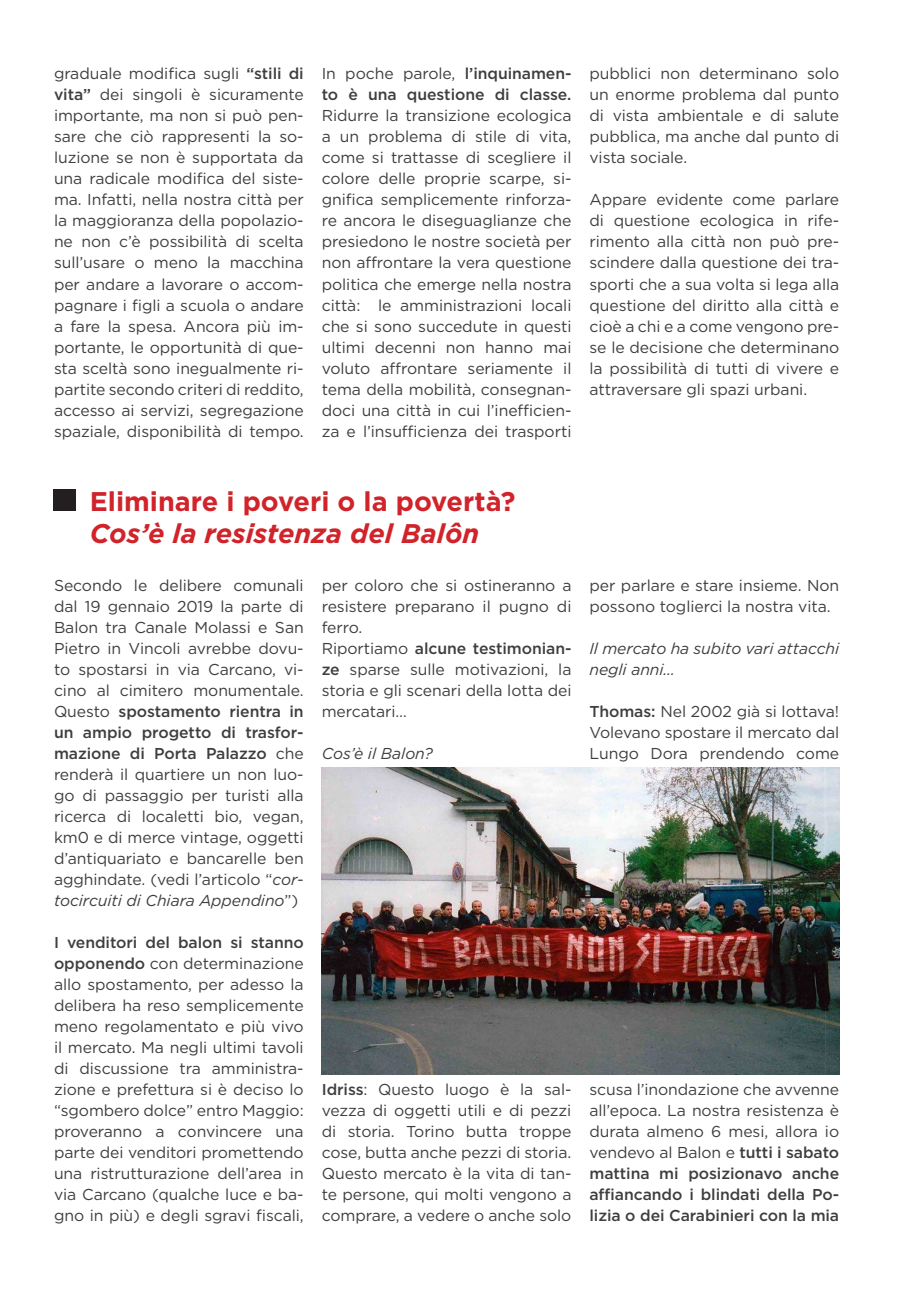
<style>
.page{position:relative;width:906px;height:1289px;background:#fff}
.page>*{position:absolute;margin:0;border:0;box-sizing:border-box;transform-origin:0 0}
.t1{font:700 27px "Gotham";color:#d1232a}
.t2{font:italic 700 27px "Gotham";color:#d1232a}
.t3{font:15.75px/21px "Gotham";letter-spacing:-.005em;color:#3e3e3f;text-align:justify}
.t4{font:italic 15.75px/21px "Gotham";letter-spacing:-.005em;color:#3e3e3f}
.s1{font-weight:500}
.s2{font-style:italic}
</style>
<div class="page">
<div style="left:54px;top:489px;width:22px;height:21px;background:#231f20"></div>
<img style="left:322px;top:767px;width:517px;height:307px">
<p class="t3" style="left:54px;top:63px;width:251px">graduale modifica sugli <span class="s1">“stili di vita”</span> dei singoli è sicuramente importante, ma non si può pen&shy;sare che ciò rappresenti la so&shy;luzione se non è supportata da una radicale modifica del siste&shy;ma. Infatti, nella nostra città per la maggioranza della popolazio&shy;ne non c’è possibilità di scelta sull’usare o meno la macchina per andare a lavorare o accom&shy;pagnare i figli a scuola o andare a fare la spesa. Ancora più im&shy;portante, le opportunità di que&shy;sta sceltà sono inegualmente ri&shy;partite secondo criteri di reddito, accesso ai servizi, segregazione spaziale, disponibilità di tempo.</p>
<p class="t3" style="left:322px;top:63px;width:251px">In poche parole, <span class="s1">l’inquinamen&shy;to è una questione di classe.<br></span>Ridurre la transizione ecologica a un problema di stile di vita, come si trattasse di scegliere il colore delle proprie scarpe, si&shy;gnifica semplicemente rinforza&shy;re ancora le diseguaglianze che presiedono le nostre società per non affrontare la vera questione politica che emerge nella nostra città: le amministrazioni locali che si sono succedute in questi ultimi decenni non hanno mai voluto affrontare seriamente il tema della mobilità, consegnan&shy;doci una città in cui l’inefficien&shy;za e l’insufficienza dei trasporti</p>
<p class="t3" style="left:589px;top:63px;width:251px">pubblici non determinano solo un enorme problema dal punto di vista ambientale e di salute pubblica, ma anche dal punto di vista sociale.</p>
<p class="t3" style="left:589px;top:189px;width:251px">Appare evidente come parlare di questione ecologica in rife&shy;rimento alla città non può pre&shy;scindere dalla questione dei tra&shy;sporti che a sua volta si lega alla questione del diritto alla città e cioè a chi e a come vengono pre&shy;se le decisione che determinano la possibilità di tutti di vivere e attraversare gli spazi urbani.</p>
<p class="t1" style="left:90px;top:483px;width:427px">Eliminare i poveri o la povertà?</p>
<p class="t2" style="left:90px;top:516px;width:391px">Cos’è la resistenza del Balôn</p>
<p class="t3" style="left:54px;top:574px;width:251px">Secondo le delibere comunali dal 19 gennaio 2019 la parte di Balon tra Canale Molassi e San Pietro in Vincoli avrebbe dovu&shy;to spostarsi in via Carcano, vi&shy;cino al cimitero monumentale.<br>Questo <span class="s1">spostamento rientra in un ampio progetto di trasfor&shy;mazione di Porta Palazzo</span> che renderà il quartiere un non luo&shy;go di passaggio per turisti alla ricerca di localetti bio, vegan, km0 e di merce vintage, oggetti d’antiquariato e bancarelle ben agghindate. (vedi l’articolo “<span class="s2">cor&shy;tocircuiti di Chiara Appendino</span>”)</p>
<p class="t3" style="left:54px;top:931px;width:251px"><span class="s1">I venditori del balon si stanno opponendo</span> con determinazione allo spostamento, per adesso la delibera ha reso semplicemente meno regolamentato e più vivo il mercato. Ma negli ultimi tavoli di discussione tra amministra&shy;zione e prefettura si è deciso lo “sgombero dolce” entro Maggio: proveranno a convincere una parte dei venditori promettendo una ristrutturazione dell’area in via Carcano (qualche luce e ba&shy;gno in più) e degli sgravi fiscali,</p>
<p class="t3" style="left:322px;top:574px;width:251px">per coloro che si ostineranno a resistere preparano il pugno di ferro.</p>
<p class="t3" style="left:322px;top:637px;width:251px">Riportiamo <span class="s1">alcune testimonian&shy;ze</span> sparse sulle motivazioni, la storia e gli scenari della lotta dei mercatari…</p>
<p class="t4" style="left:322px;top:742px;width:113px">Cos’è il Balon?</p>
<p class="t3" style="left:322px;top:1078px;width:251px"><span class="s1">Idriss</span>: Questo luogo è la sal&shy;vezza di oggetti utili e di pezzi di storia. Torino butta troppe cose, butta anche pezzi di storia.<br>Questo mercato è la vita di tan&shy;te persone, qui molti vengono a comprare, a vedere o anche solo</p>
<p class="t3" style="left:589px;top:574px;width:251px">per parlare e stare insieme. Non possono toglierci la nostra vita.</p>
<p class="t4" style="left:589px;top:637px;width:251px">Il mercato ha subito vari attacchi negli anni…</p>
<p class="t3" style="left:589px;top:700px;width:251px"><span class="s1">Thomas:</span> Nel 2002 già si lottava!<br>Volevano spostare il mercato dal Lungo Dora prendendo come</p>
<p class="t3" style="left:589px;top:1078px;width:251px">scusa l’inondazione che avvenne all’epoca. La nostra resistenza è durata almeno 6 mesi, allora io vendevo al Balon e <span class="s1">tutti i sabato mattina mi posizionavo anche affiancando i blindati della Po&shy;lizia o dei Carabinieri con la mia</span></p>
</div>
